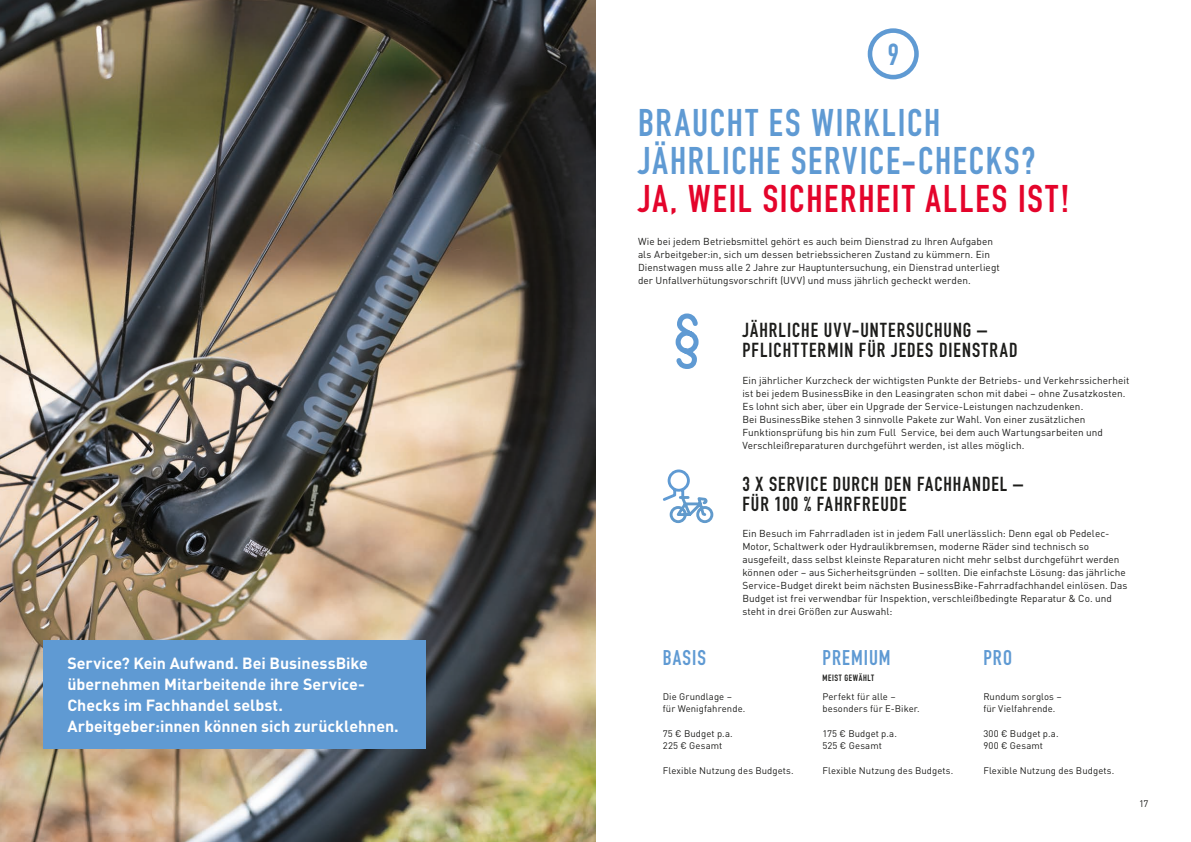
<style>
.page{position:relative;width:1191px;height:842px;background:#fff}
.page>*{position:absolute;margin:0;border:0;box-sizing:border-box;transform-origin:0 0}
.t1{font:700 38px/38px "DIN Condensed";letter-spacing:.045em;color:#5f9ad3}
.t2{font:700 38px "DIN Condensed";letter-spacing:.05em;color:#e4042b}
.t3{font:700 30px "DIN Condensed";color:#5f9ad3}
.t4{font:700 21px "DIN Condensed";letter-spacing:.05em;color:#5f9ad3}
.t5{font:700 20px/20px "DIN Condensed";letter-spacing:.05em;color:#1d1d1b}
.t6{font:700 16px/20.8px "DINOT";letter-spacing:-.005em;color:#fff}
.t7{font:10px/13px "DINOT";letter-spacing:.005em;color:#1d1d1b}
.t8{font:9.5px/12.4px "DINOT";letter-spacing:.01em;color:#1d1d1b}
.t9{font:700 9px "DIN Condensed";letter-spacing:.065em;color:#1d1d1b}
</style>
<div class="page">
<img style="left:0;top:0;width:595px;height:842px">
<svg style="left:675px;top:313px;width:24px;height:56px"></svg>
<div style="left:43px;top:640px;width:382px;height:108px;background:#5f9ad3"></div>
<svg style="left:663px;top:469px;width:51px;height:55px"></svg>
<svg style="left:867px;top:28px;width:51px;height:51px"></svg>
<h3 class="t6" style="left:67px;top:652px;width:333px">Service? Kein Aufwand. Bei BusinessBike übernehmen Mitarbeitende ihre Service-Checks im Fachhandel selbst.<br>Arbeitgeber:innen können sich zurücklehnen.</h3>
<h2 class="t3" style="left:887px;top:34px;width:13px">9</h2>
<h1 class="t1" style="left:638px;top:104px;width:399px">BRAUCHT ES WIRKLICH<br>JÄHRLICHE SERVICE-CHECKS?</h1>
<h1 class="t2" style="left:638px;top:173px;width:433px">JA, WEIL SICHERHEIT ALLES IST!</h1>
<p class="t7" style="left:638px;top:234px;width:363px">Wie bei jedem Betriebsmittel gehört es auch beim Dienstrad zu Ihren Aufgaben als Arbeitgeber:in, sich um dessen betriebssicheren Zustand zu kümmern. Ein Dienstwagen muss alle 2 Jahre zur Hauptuntersuchung, ein Dienstrad unterliegt der Unfallverhütungsvorschrift (UVV) und muss jährlich gecheckt werden.</p>
<h3 class="t5" style="left:742px;top:320px;width:277px">JÄHRLICHE UVV-UNTERSUCHUNG –<br>PFLICHTTERMIN FÜR JEDES DIENSTRAD</h3>
<p class="t7" style="left:742px;top:373px;width:389px">Ein jährlicher Kurzcheck der wichtigsten Punkte der Betriebs- und Verkehrssicherheit ist bei jedem BusinessBike in den Leasingraten schon mit dabei – ohne Zusatzkosten.<br>Es lohnt sich aber, über ein Upgrade der Service-Leistungen nachzudenken.<br>Bei BusinessBike stehen 3 sinnvolle Pakete zur Wahl. Von einer zusätzlichen Funktionsprüfung bis hin zum Full Service, bei dem auch Wartungsarbeiten und Verschleißreparaturen durchgeführt werden, ist alles möglich.</p>
<h3 class="t5" style="left:742px;top:473px;width:282px">3 X SERVICE DURCH DEN FACHHANDEL –<br>FÜR 100 % FAHRFREUDE</h3>
<p class="t7" style="left:742px;top:526px;width:386px">Ein Besuch im Fahrradladen ist in jedem Fall unerlässlich: Denn egal ob Pedelec-Motor, Schaltwerk oder Hydraulikbremsen, moderne Räder sind technisch so ausgefeilt, dass selbst kleinste Reparaturen nicht mehr selbst durchgeführt werden können oder – aus Sicherheitsgründen – sollten. Die einfachste Lösung: das jährliche Service-Budget direkt beim nächsten BusinessBike-Fahrradfachhandel einlösen. Das Budget ist frei verwendbar für Inspektion, verschleißbedingte Reparatur &amp; Co. und steht in drei Größen zur Auswahl:</p>
<h3 class="t4" style="left:663px;top:643px;width:45px">BASIS</h3>
<h3 class="t4" style="left:983px;top:643px;width:30px">PRO</h3>
<h3 class="t4" style="left:822px;top:643px;width:70px">PREMIUM</h3>
<p class="t8" style="left:663px;top:689px;width:84px">Die Grundlage – für Wenigfahrende.</p>
<p class="t8" style="left:663px;top:726px;width:71px">75 € Budget p.a.<br>225 € Gesamt</p>
<p class="t8" style="left:663px;top:763px;width:132px">Flexible Nutzung des Budgets.</p>
<p class="t9" style="left:822px;top:671px;width:53px">MEIST GEWÄHLT</p>
<p class="t8" style="left:822px;top:689px;width:99px">Perfekt für alle – besonders für E-Biker.</p>
<p class="t8" style="left:822px;top:726px;width:76px">175 € Budget p.a.<br>525 € Gesamt</p>
<p class="t8" style="left:822px;top:763px;width:132px">Flexible Nutzung des Budgets.</p>
<p class="t8" style="left:983px;top:689px;width:80px">Rundum sorglos – für Vielfahrende.</p>
<p class="t8" style="left:983px;top:726px;width:77px">300 € Budget p.a.<br>900 € Gesamt</p>
<p class="t8" style="left:983px;top:763px;width:132px">Flexible Nutzung des Budgets.</p>
<p class="t8" style="left:1139px;top:796px;width:11px">17</p>
</div>
